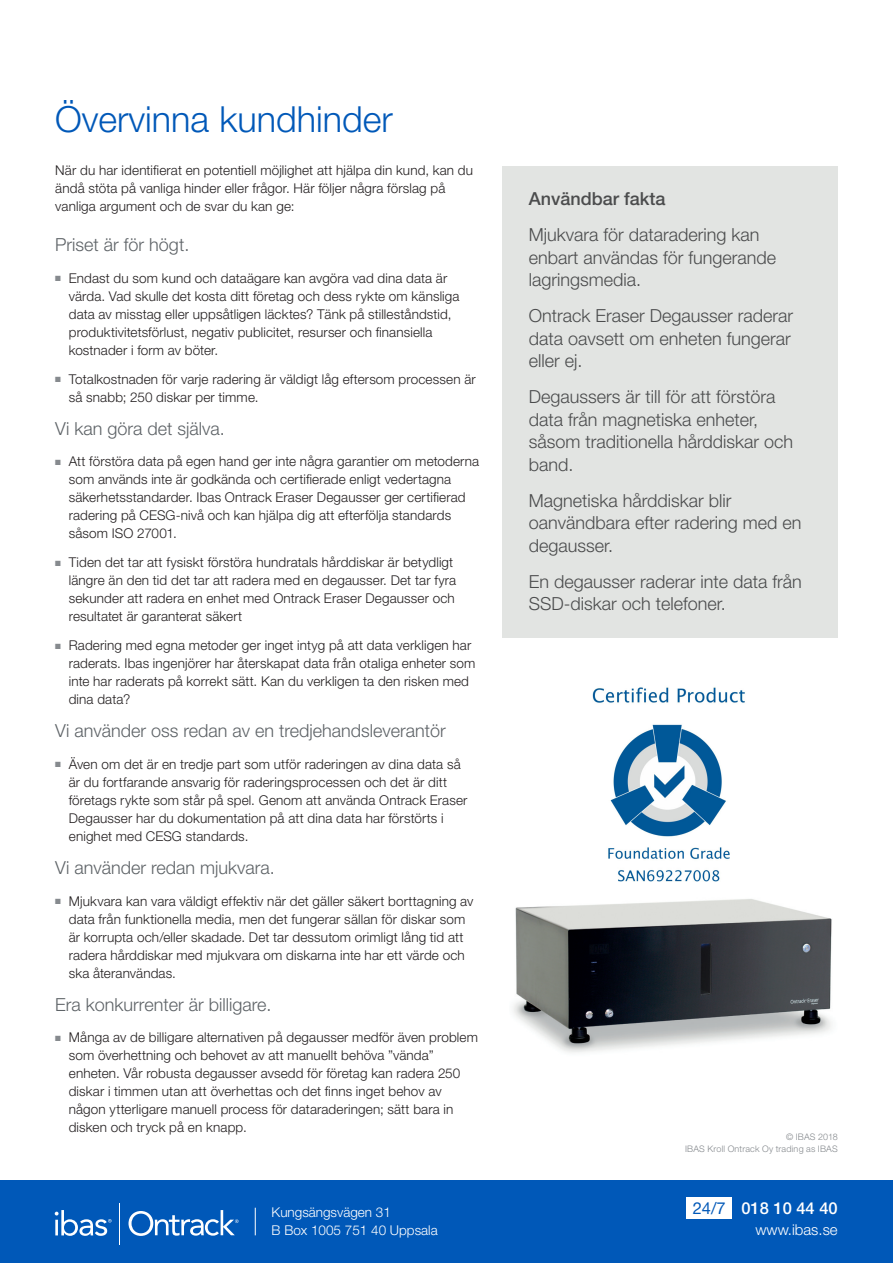
<style>
.page{position:relative;width:893px;height:1263px;background:#fff}
.page>*{position:absolute;margin:0;border:0;box-sizing:border-box;transform-origin:0 0}
.Headline{font:300 36px "Helvetica Neue LT Std";color:#0058b8}
.t1{font:300 18px/22.5px "Helvetica Neue LT Std";color:#4b4c4d}
.Subhead_1{font:300 18px "Helvetica Neue LT Std";color:#5e6367}
.t2{font:500 18px "Helvetica Neue LT Std";color:#4b4c4d}
.t3{font:500 16.5px "Helvetica Neue LT Std";color:#fff}
.t4{font:300 15px "Helvetica Neue LT Std";color:#fff}
.Body{font:300 13.5px/18px "Helvetica Neue LT Std";letter-spacing:.01em;color:#231f20}
.t5{font:300 13.5px/18px "Helvetica Neue LT Std";color:#fff}
.t6{font:300 9px/12px "Helvetica Neue LT Std";letter-spacing:.02em;color:#868a8e;text-align:right}
.s1{color:#868a8e}
.s2{font-weight:400;color:#0058b8}
</style>
<div class="page">
<div style="left:0;top:1180px;width:893px;height:83px;background:#0058b8"></div>
<svg style="left:255px;top:1208px;width:1px;height:27px"></svg>
<svg style="left:55px;top:1210px;width:57px;height:26px"></svg>
<hr style="left:119px;top:1203px;width:1px;height:41px;background:#fff">
<svg style="left:129px;top:1210px;width:110px;height:26px"></svg>
<div style="left:686px;top:1197px;width:46px;height:22px;background:#fff"></div>
<div style="left:502px;top:166px;width:336px;height:471px;background:#e2e4e2"></div>
<img style="left:592px;top:687px;width:153px;height:195px">
<img style="left:513px;top:899px;width:319px;height:154px">
<p class="Headline" style="left:55px;top:97px;width:339px">Övervinna kundhinder</p>
<p class="Body" style="left:55px;top:161px;width:419px">När du har identifierat en potentiell möjlighet att hjälpa din kund, kan du ändå stöta på vanliga hinder eller frågor. Här följer några förslag på vanliga argument och de svar du kan ge:</p>
<p class="Subhead_1" style="left:55px;top:234px;width:136px">Priset är för högt.</p>
<p class="Body" style="left:69px;top:269px;width:392px;text-indent:-14px"><span class="s1">■</span> Endast du som kund och dataägare kan avgöra vad dina data är värda. Vad skulle det kosta ditt företag och dess rykte om känsliga data av misstag eller uppsåtligen läcktes? Tänk på stilleståndstid, produktivitetsförlust, negativ publicitet, resurser och finansiella kostnader i form av böter.</p>
<p class="Body" style="left:69px;top:369px;width:408px;text-indent:-14px"><span class="s1">■</span> Totalkostnaden för varje radering är väldigt låg eftersom processen är så snabb; 250 diskar per timme.</p>
<p class="Subhead_1" style="left:55px;top:417px;width:171px">Vi kan göra det själva.</p>
<p class="Body" style="left:69px;top:452px;width:412px;text-indent:-14px"><span class="s1">■</span> Att förstöra data på egen hand ger inte några garantier om metoderna som används inte är godkända och certifierade enligt vedertagna säkerhetsstandarder. Ibas Ontrack Eraser Degausser ger certifierad radering på CESG-nivå och kan hjälpa dig att efterfölja standards såsom ISO 27001.</p>
<p class="Body" style="left:69px;top:553px;width:389px;text-indent:-14px"><span class="s1">■</span> Tiden det tar att fysiskt förstöra hundratals hårddiskar är betydligt längre än den tid det tar att radera med en degausser. Det tar fyra sekunder att radera en enhet med Ontrack Eraser Degausser och resultatet är garanterat säkert</p>
<p class="Body" style="left:69px;top:636px;width:408px;text-indent:-14px"><span class="s1">■</span> Radering med egna metoder ger inget intyg på att data verkligen har raderats. Ibas ingenjörer har återskapat data från otaliga enheter som inte har raderats på korrekt sätt. Kan du verkligen ta den risken med dina data?</p>
<p class="Subhead_1" style="left:55px;top:720px;width:392px">Vi använder oss redan av en tredjehandsleverantör</p>
<p class="Body" style="left:69px;top:755px;width:400px;text-indent:-14px"><span class="s1">■</span> Även om det är en tredje part som utför raderingen av dina data så är du fortfarande ansvarig för raderingsprocessen och det är ditt företags rykte som står på spel. Genom att använda Ontrack Eraser Degausser har du dokumentation på att dina data har förstörts i enighet med CESG standards.</p>
<p class="Subhead_1" style="left:55px;top:857px;width:221px">Vi använder redan mjukvara.</p>
<p class="Body" style="left:69px;top:891px;width:406px;text-indent:-14px"><span class="s1">■</span> Mjukvara kan vara väldigt effektiv när det gäller säkert borttagning av data från funktionella media, men det fungerar sällan för diskar som är korrupta och/eller skadade. Det tar dessutom orimligt lång tid att radera hårddiskar med mjukvara om diskarna inte har ett värde och ska återanvändas.</p>
<p class="Subhead_1" style="left:55px;top:993px;width:218px">Era konkurrenter är billigare.</p>
<p class="Body" style="left:69px;top:1028px;width:411px;text-indent:-14px"><span class="s1">■</span> Många av de billigare alternativen på degausser medför även problem som överhettning och behovet av att manuellt behöva ”vända” enheten. Vår robusta degausser avsedd för företag kan radera 250 diskar i timmen utan att överhettas och det finns inget behov av någon ytterligare manuell process för dataraderingen; sätt bara in disken och tryck på en knapp.</p>
<p class="t2" style="left:529px;top:188px;width:138px">Användbar fakta</p>
<p class="t1" style="left:529px;top:223px;width:249px">Mjukvara för dataradering kan enbart användas för fungerande lagringsmedia.</p>
<p class="t1" style="left:529px;top:304px;width:266px">Ontrack Eraser Degausser raderar data oavsett om enheten fungerar eller ej.</p>
<p class="t1" style="left:529px;top:385px;width:266px">Degaussers är till för att förstöra data från magnetiska enheter, såsom traditionella hårddiskar och band.</p>
<p class="t1" style="left:529px;top:489px;width:274px">Magnetiska hårddiskar blir oanvändbara efter radering med en degausser.</p>
<p class="t1" style="left:529px;top:570px;width:275px">En degausser raderar inte data från<br>SSD-diskar och telefoner.</p>
<p class="t6" style="left:685px;top:1131px;width:154px">© IBAS 2018<br>IBAS Kroll Ontrack Oy trading as IBAS</p>
<p class="t5" style="left:272px;top:1203px;width:168px">Kungsängsvägen 31<br>B Box 1005 751 40 Uppsala</p>
<p class="t3" style="left:693px;top:1198px;width:146px"><span class="s2">24/7</span> 018 10 44 40</p>
<p class="t4" style="left:755px;top:1221px;width:84px">www.ibas.se</p>
</div>
